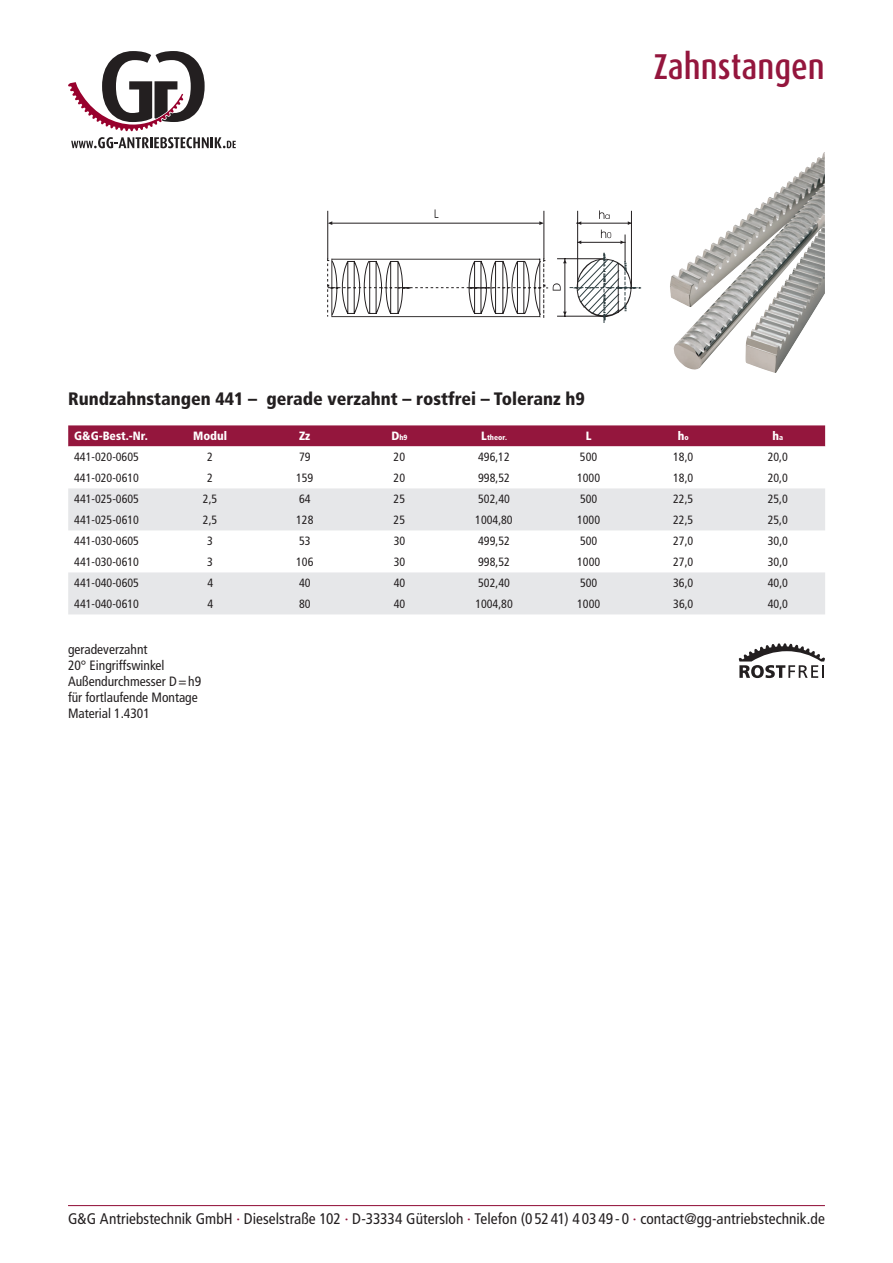
<style>
.page{position:relative;width:893px;height:1263px;background:#fff}
.page>*{position:absolute;margin:0;border:0;box-sizing:border-box;transform-origin:0 0}
.t1{font:500 36px "Dax Condensed";color:#94163d}
.t2{font:900 condensed 18px "Frutiger LT Std";color:#231f20}
.t3{font:condensed 15.3px "Frutiger LT Std";letter-spacing:.005em;color:#231f20}
.t4{font:condensed 13.5px/16.2px "Frutiger LT Std";color:#231f20}
.t5{font:condensed 12px "Frutiger LT Std";color:#231f20}
.t6{font:900 condensed 12px "Frutiger LT Std";color:#fff}
.t7{font:900 condensed 7.5px "Frutiger LT Std";color:#fff}
.s1{font-size:12px}
.s2{font-size:7.5px}
.s3{color:#94163d}
</style>
<div class="page">
<hr style="left:68px;top:1205px;width:757px;height:1px;background:#94163d">
<img style="left:670px;top:152px;width:154px;height:180px">
<div style="left:68px;top:425px;width:757px;height:21px;background:#94163d"></div>
<svg style="left:68px;top:446px;width:757px;height:85px"></svg>
<div style="left:68px;top:488px;width:757px;height:42px;background:#e6e7e9"></div>
<div style="left:68px;top:572px;width:757px;height:42px;background:#e6e7e9"></div>
<hr style="left:332px;top:223px;width:207px;height:1px;background:#231f20">
<hr style="left:544px;top:211px;width:1px;height:48px;background:#231f20">
<hr style="left:327px;top:211px;width:1px;height:48px;background:#231f20">
<svg style="left:328px;top:221px;width:4px;height:4px"></svg>
<svg style="left:539px;top:221px;width:5px;height:4px"></svg>
<svg style="left:327px;top:258px;width:220px;height:59px"></svg>
<svg style="left:553px;top:210px;width:88px;height:113px"></svg>
<svg style="left:739px;top:643px;width:86px;height:35px"></svg>
<svg style="left:71px;top:137px;width:165px;height:11px"></svg>
<svg style="left:68px;top:51px;width:137px;height:80px"></svg>
<h1 class="t1" style="left:654px;top:47px;width:173px">Zahnstangen</h1>
<h2 class="t2" style="left:68px;top:388px;width:518px">Rundzahnstangen 441 – gerade verzahnt – rostfrei – Toleranz h9</h2>
<p class="t6" style="left:74px;top:429px;width:75px">G&amp;G-Best.-Nr.</p>
<p class="t6" style="left:193px;top:429px;width:36px">Modul</p>
<p class="t6" style="left:299px;top:429px;width:13px">Zz</p>
<p class="t7" style="left:391px;top:433px;width:18px"><span class="s1">D</span>h9</p>
<p class="t7" style="left:481px;top:433px;width:27px"><span class="s1">L</span>theor.</p>
<p class="t6" style="left:586px;top:429px;width:7px">L</p>
<p class="t6" style="left:678px;top:429px;width:12px">h<span class="s2">o</span></p>
<p class="t6" style="left:772px;top:429px;width:12px">h<span class="s2">a</span></p>
<p class="t5" style="left:74px;top:450px;width:66px">441-020-0605</p>
<p class="t5" style="left:207px;top:450px;width:7px">2</p>
<p class="t5" style="left:299px;top:450px;width:13px">79</p>
<p class="t5" style="left:394px;top:450px;width:13px">20</p>
<p class="t5" style="left:478px;top:450px;width:33px">496,12</p>
<p class="t5" style="left:580px;top:450px;width:19px">500</p>
<p class="t5" style="left:673px;top:450px;width:22px">18,0</p>
<p class="t5" style="left:768px;top:450px;width:22px">20,0</p>
<p class="t5" style="left:74px;top:471px;width:66px">441-020-0610</p>
<p class="t5" style="left:207px;top:471px;width:7px">2</p>
<p class="t5" style="left:296px;top:471px;width:19px">159</p>
<p class="t5" style="left:394px;top:471px;width:13px">20</p>
<p class="t5" style="left:478px;top:471px;width:33px">998,52</p>
<p class="t5" style="left:577px;top:471px;width:25px">1000</p>
<p class="t5" style="left:673px;top:471px;width:22px">18,0</p>
<p class="t5" style="left:768px;top:471px;width:22px">20,0</p>
<p class="t5" style="left:74px;top:492px;width:66px">441-025-0605</p>
<p class="t5" style="left:203px;top:492px;width:16px">2,5</p>
<p class="t5" style="left:299px;top:492px;width:13px">64</p>
<p class="t5" style="left:394px;top:492px;width:13px">25</p>
<p class="t5" style="left:478px;top:492px;width:33px">502,40</p>
<p class="t5" style="left:580px;top:492px;width:19px">500</p>
<p class="t5" style="left:673px;top:492px;width:22px">22,5</p>
<p class="t5" style="left:768px;top:492px;width:22px">25,0</p>
<p class="t5" style="left:74px;top:513px;width:66px">441-025-0610</p>
<p class="t5" style="left:203px;top:513px;width:16px">2,5</p>
<p class="t5" style="left:296px;top:513px;width:19px">128</p>
<p class="t5" style="left:394px;top:513px;width:13px">25</p>
<p class="t5" style="left:475px;top:513px;width:39px">1004,80</p>
<p class="t5" style="left:577px;top:513px;width:25px">1000</p>
<p class="t5" style="left:673px;top:513px;width:22px">22,5</p>
<p class="t5" style="left:768px;top:513px;width:22px">25,0</p>
<p class="t5" style="left:74px;top:534px;width:66px">441-030-0605</p>
<p class="t5" style="left:207px;top:534px;width:7px">3</p>
<p class="t5" style="left:299px;top:534px;width:13px">53</p>
<p class="t5" style="left:394px;top:534px;width:13px">30</p>
<p class="t5" style="left:478px;top:534px;width:33px">499,52</p>
<p class="t5" style="left:580px;top:534px;width:19px">500</p>
<p class="t5" style="left:673px;top:534px;width:22px">27,0</p>
<p class="t5" style="left:768px;top:534px;width:22px">30,0</p>
<p class="t5" style="left:74px;top:555px;width:66px">441-030-0610</p>
<p class="t5" style="left:207px;top:555px;width:7px">3</p>
<p class="t5" style="left:296px;top:555px;width:19px">106</p>
<p class="t5" style="left:394px;top:555px;width:13px">30</p>
<p class="t5" style="left:478px;top:555px;width:33px">998,52</p>
<p class="t5" style="left:577px;top:555px;width:25px">1000</p>
<p class="t5" style="left:673px;top:555px;width:22px">27,0</p>
<p class="t5" style="left:768px;top:555px;width:22px">30,0</p>
<p class="t5" style="left:74px;top:576px;width:66px">441-040-0605</p>
<p class="t5" style="left:207px;top:576px;width:7px">4</p>
<p class="t5" style="left:299px;top:576px;width:13px">40</p>
<p class="t5" style="left:394px;top:576px;width:13px">40</p>
<p class="t5" style="left:478px;top:576px;width:33px">502,40</p>
<p class="t5" style="left:580px;top:576px;width:19px">500</p>
<p class="t5" style="left:673px;top:576px;width:22px">36,0</p>
<p class="t5" style="left:768px;top:576px;width:22px">40,0</p>
<p class="t5" style="left:74px;top:597px;width:66px">441-040-0610</p>
<p class="t5" style="left:207px;top:597px;width:7px">4</p>
<p class="t5" style="left:299px;top:597px;width:13px">80</p>
<p class="t5" style="left:394px;top:597px;width:13px">40</p>
<p class="t5" style="left:475px;top:597px;width:39px">1004,80</p>
<p class="t5" style="left:577px;top:597px;width:25px">1000</p>
<p class="t5" style="left:673px;top:597px;width:22px">36,0</p>
<p class="t5" style="left:768px;top:597px;width:22px">40,0</p>
<p class="t4" style="left:68px;top:641px;width:135px">geradeverzahnt<br>20° Eingriffswinkel<br>Außendurchmesser D=h9 für fortlaufende Montage<br>Material 1.4301</p>
<p class="t3" style="left:68px;top:1209px;width:758px">G&amp;G Antriebstechnik GmbH <span class="s3">·</span> Dieselstraße 102 <span class="s3">·</span> D-33334 Gütersloh <span class="s3">·</span> Telefon (0 52 41) 4 03 49 - 0 <span class="s3">·</span> contact@gg-antriebstechnik.de</p>
</div>
